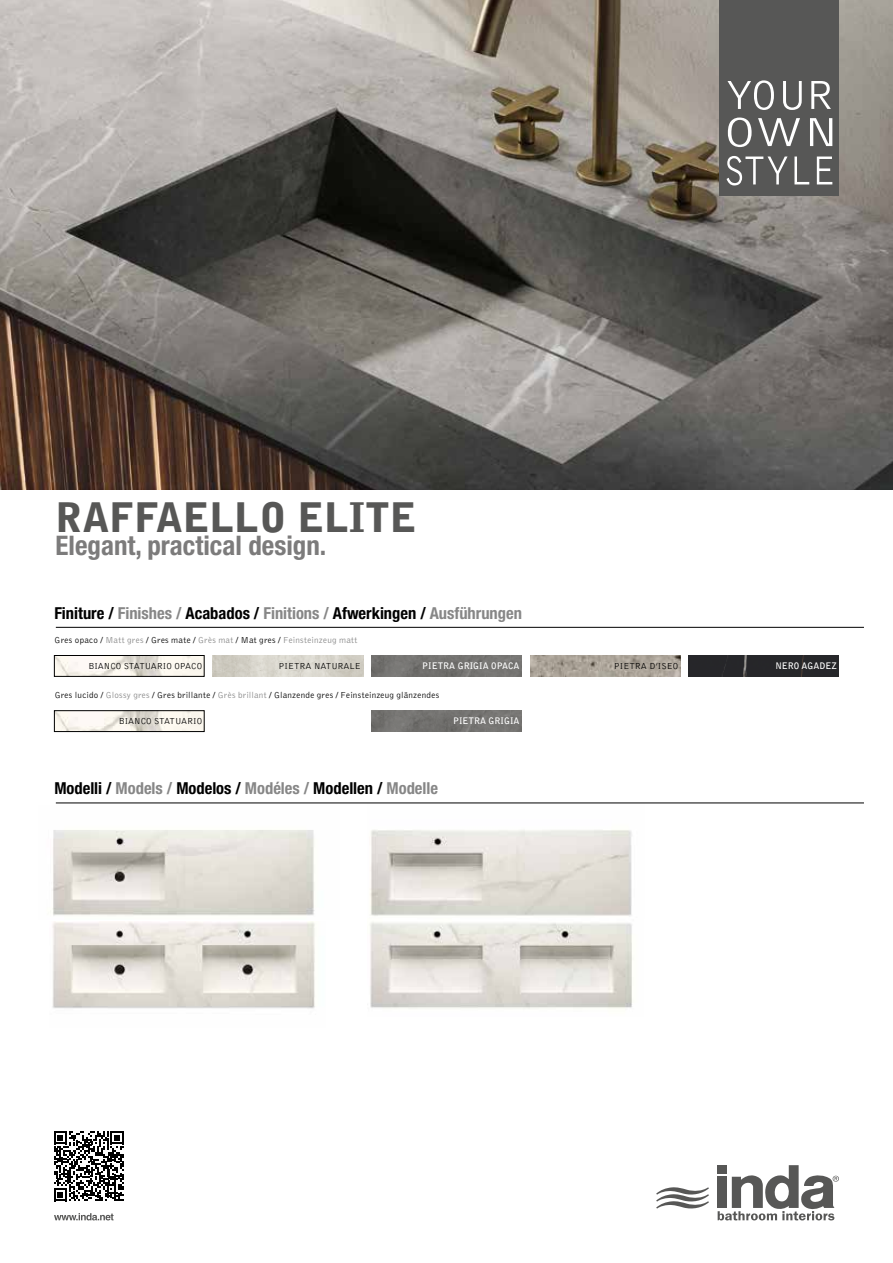
<style>
.page{position:relative;width:893px;height:1263px;background:#fff}
.page>*{position:absolute;margin:0;border:0;box-sizing:border-box;transform-origin:0 0}
.t1{font:900 40.5px "Bell Gothic Std";color:#575756}
.t2{font:700 condensed 27px "Helvetica Neue LT Std";color:#7c7b7b}
.t3{font:700 condensed 16.5px "Helvetica Neue LT Std";color:#878787}
.t4{font:700 condensed 16.5px "Helvetica Neue LT Std";color:#000}
.t5{font:300 9px "Bell Gothic Std";letter-spacing:.01em;color:#000}
.t6{font:300 9px "Bell Gothic Std";letter-spacing:.03em;color:#878787}
.t7{font:700 9px "Bell Gothic Std";color:#fff}
.s1{color:#000}
.s2{color:#878787}
</style>
<div class="page">
<svg style="left:656px;top:1187px;width:53px;height:22px"></svg>
<svg style="left:718px;top:1165px;width:121px;height:55px"></svg>
<hr style="left:56px;top:627px;width:808px;height:1px;background:#000">
<img style="left:0;top:0;width:893px;height:489px">
<img style="left:52px;top:921px;width:263px;height:88px">
<img style="left:52px;top:830px;width:263px;height:86px">
<img style="left:370px;top:830px;width:262px;height:179px">
<svg style="left:54px;top:1213px;width:60px;height:7px"></svg>
<div style="left:720px;top:0;width:119px;height:196px;background:#575756"></div>
<svg style="left:726px;top:156px;width:61px;height:29px"></svg>
<svg style="left:794px;top:157px;width:15px;height:27px"></svg>
<svg style="left:817px;top:157px;width:15px;height:27px"></svg>
<svg style="left:727px;top:80px;width:47px;height:30px"></svg>
<svg style="left:783px;top:81px;width:19px;height:29px"></svg>
<svg style="left:811px;top:81px;width:20px;height:28px"></svg>
<svg style="left:728px;top:118px;width:24px;height:29px"></svg>
<svg style="left:758px;top:118px;width:42px;height:28px"></svg>
<svg style="left:810px;top:118px;width:22px;height:28px"></svg>
<hr style="left:56px;top:803px;width:808px;height:1px;background:#000">
<img style="left:56px;top:657px;width:146px;height:17px">
<div style="left:54px;top:655px;width:150px;height:21px;border:1px solid #000"></div>
<img style="left:213px;top:655px;width:150px;height:21px">
<img style="left:371px;top:655px;width:151px;height:21px">
<img style="left:530px;top:655px;width:150px;height:21px">
<div style="left:689px;top:655px;width:150px;height:21px;background:#262629"></div>
<img style="left:56px;top:712px;width:146px;height:18px">
<div style="left:54px;top:710px;width:150px;height:22px;border:1px solid #000"></div>
<img style="left:372px;top:710px;width:150px;height:22px">
<svg style="left:54px;top:1131px;width:70px;height:70px"></svg>
<h1 class="t1" style="left:56px;top:494px;width:363px">RAFFAELLO ELITE</h1>
<h2 class="t2" style="left:56px;top:529px;width:272px">Elegant, practical design.</h2>
<h3 class="t3" style="left:54px;top:603px;width:469px"><span class="s1">Finiture /</span> Finishes / <span class="s1">Acabados /</span> Finitions / <span class="s1">Afwerkingen /</span> Ausführungen</h3>
<p class="t6" style="left:55px;top:635px;width:304px"><span class="s1">Gres opaco /</span> Matt gres <span class="s1">/ Gres mate /</span> Grès mat <span class="s1">/ Mat gres /</span> Feinsteinzeug matt</p>
<p class="t5" style="left:88px;top:661px;width:115px">BIANCO STATUARIO OPACO</p>
<p class="t5" style="left:279px;top:661px;width:84px">PIETRA NATURALE</p>
<p class="t7" style="left:422px;top:661px;width:99px">PIETRA GRIGIA OPACA</p>
<p class="t5" style="left:614px;top:661px;width:66px">PIETRA D’ISEO</p>
<p class="t7" style="left:775px;top:661px;width:63px">NERO AGADEZ</p>
<p class="t5" style="left:55px;top:690px;width:386px">Gres lucido / <span class="s2">Glossy gres</span> / Gres brillante / <span class="s2">Grès brillant</span> / Glanzende gres / Feinsteinzeug glänzendes</p>
<p class="t5" style="left:119px;top:717px;width:85px">BIANCO STATUARIO</p>
<p class="t7" style="left:453px;top:716px;width:68px">PIETRA GRIGIA</p>
<h3 class="t4" style="left:54px;top:778px;width:385px">Modelli / <span class="s2">Models /</span> Modelos / <span class="s2">Modéles /</span> Modellen / <span class="s2">Modelle</span></h3>
</div>
